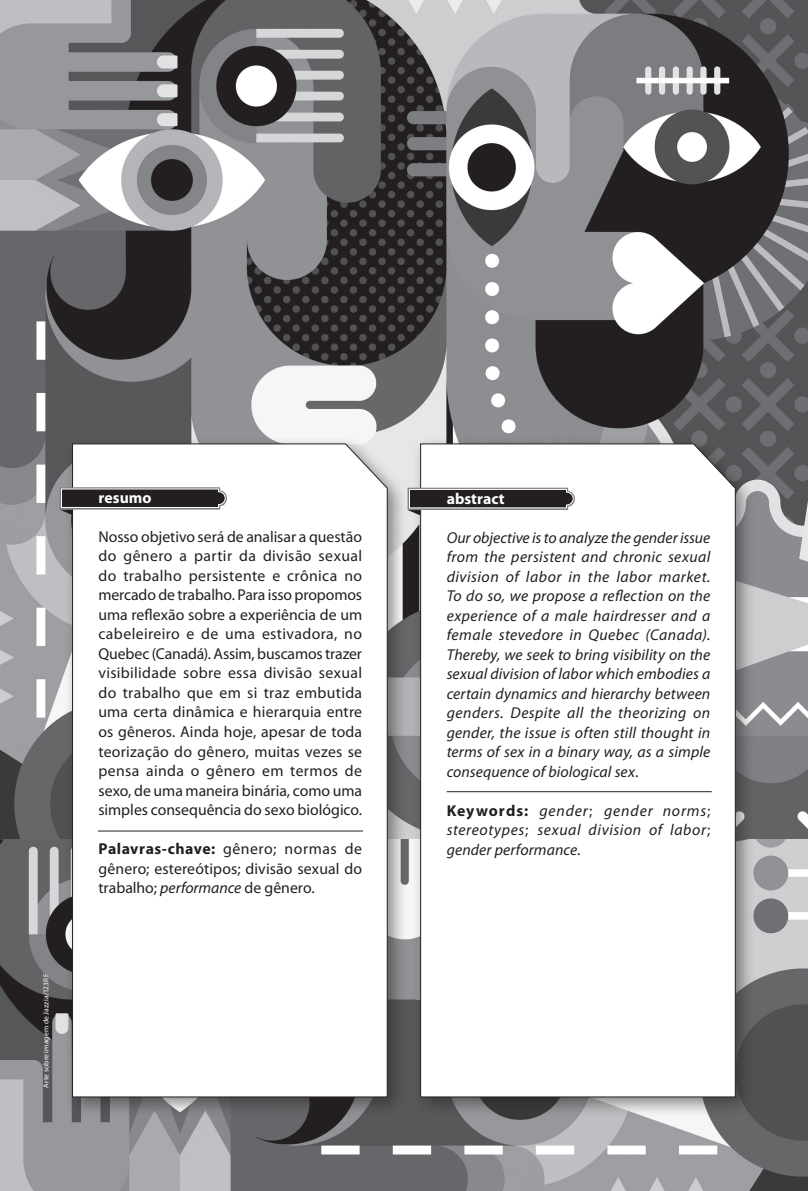
<style>
.page{position:relative;width:808px;height:1191px;background:#fff}
.page>*{position:absolute;margin:0;border:0;box-sizing:border-box;transform-origin:0 0}
.t1{font:15.75px/19.5px "Myriad Pro";color:#231f20;text-align:justify}
.t2{font:italic 15.75px/19.5px "Myriad Pro";letter-spacing:.01em;color:#231f20;text-align:justify}
.t3{font:700 15.75px "Myriad Pro";letter-spacing:.005em;color:#fff}
.t4{font:7.5px "Myriad Pro";letter-spacing:.02em;color:#fff}
.s1{font-weight:700}
.s2{font-style:italic}
.s3{font-style:normal}
.s4{font-weight:700;font-style:normal}
</style>
<div class="page">
<img style="left:0;top:838px;width:808px;height:353px">
<img style="left:0;top:0;width:808px;height:838px">
<div style="left:64px;top:435px;width:343px;height:682px;background:#231f20;opacity:.5"></div>
<svg style="left:72px;top:443px;width:316px;height:654px"></svg>
<div style="left:412px;top:435px;width:343px;height:682px;background:#231f20;opacity:.5"></div>
<svg style="left:420px;top:443px;width:316px;height:654px"></svg>
<svg style="left:60px;top:487px;width:167px;height:28px"></svg>
<svg style="left:408px;top:488px;width:167px;height:27px"></svg>
<hr style="left:98px;top:830px;width:265px;height:1px;background:#231f20">
<hr style="left:447px;top:791px;width:265px;height:1px;background:#231f20">
<p class="t4" style="left:41px;top:1087px;width:115px;rotate:-90deg">Arte sobre imagem de Jazzia/123RF</p>
<p class="t3" style="left:98px;top:487px;width:55px">resumo</p>
<p class="t1" style="left:98px;top:526px;width:265px">Nosso objetivo será de analisar a questão do gênero a partir da divisão sexual do trabalho persistente e crônica no mercado de trabalho. Para isso propomos uma reflexão sobre a experiência de um cabeleireiro e de uma estivadora, no Quebec (Canadá). Assim, buscamos trazer visibilidade sobre essa divisão sexual do trabalho que em si traz embutida uma certa dinâmica e hierarquia entre os gêneros. Ainda hoje, apesar de toda teorização do gênero, muitas vezes se pensa ainda o gênero em termos de sexo, de uma maneira binária, como uma simples consequência do sexo biológico.</p>
<p class="t1" style="left:98px;top:838px;width:265px"><span class="s1">Palavras-chave:</span> gênero; normas de gênero; estereótipos; divisão sexual do trabalho; <span class="s2">performance</span> de gênero.</p>
<p class="t3" style="left:447px;top:488px;width:59px">abstract</p>
<p class="t2" style="left:447px;top:527px;width:265px">Our objective is to analyze the gender issue from the persistent and chronic sexual division of labor in the labor market.<br>To do so, we propose a reflection on the experience of a male hairdresser and a female stevedore in Quebec (Canada).<br>Thereby, we seek to bring visibility on the sexual division of labor which embodies a certain dynamics and hierarchy between genders. Despite all the theorizing on gender, the issue is often still thought in terms of sex in a binary way, as a simple consequence of biological sex<span class="s3">.</span></p>
<p class="t2" style="left:447px;top:800px;width:265px"><span class="s4">Keywords:</span> gender<span class="s3">;</span> gender norms<span class="s3">; </span>stereotypes<span class="s3">;</span> sexual division of labor<span class="s3">; </span>gender performance<span class="s3">.</span></p>
</div>
